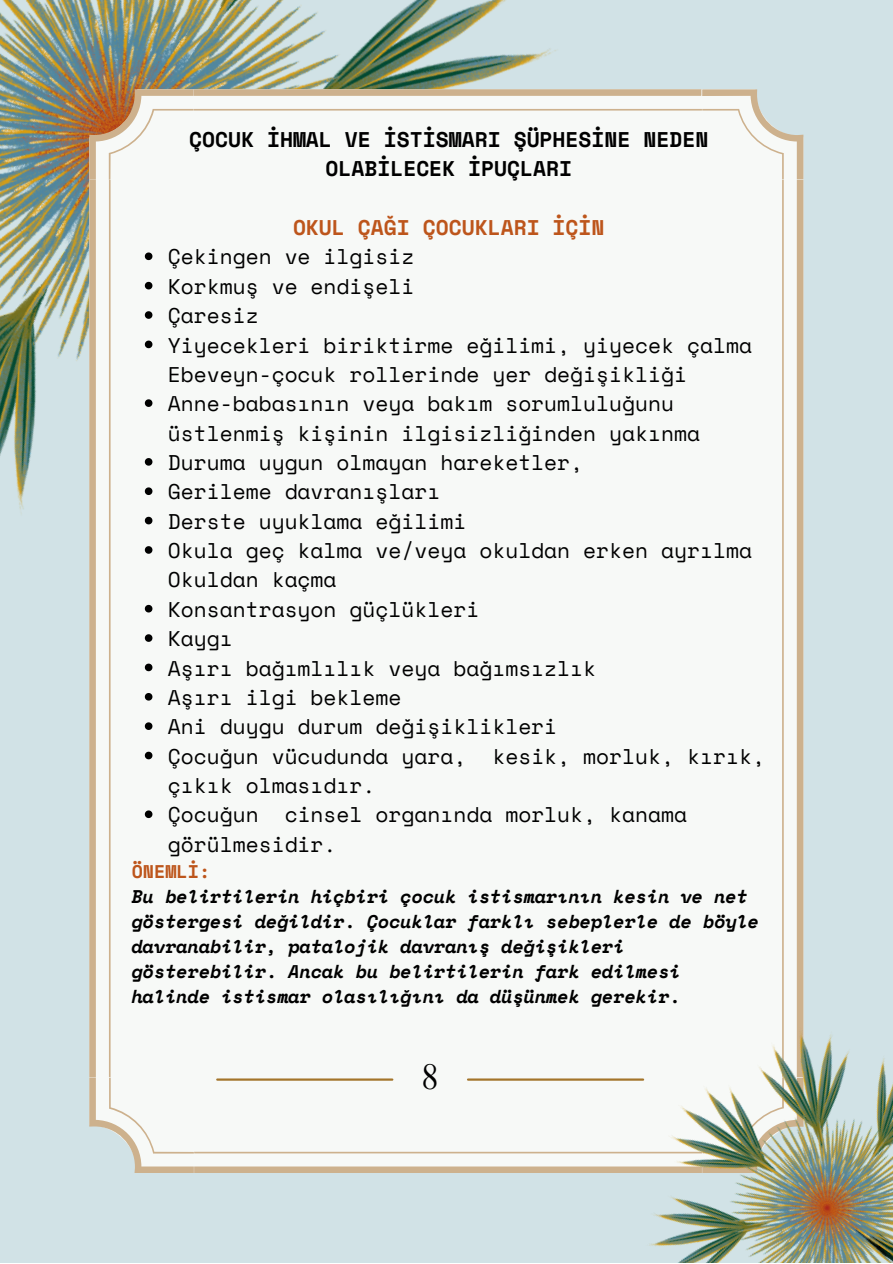
<style>
.page{position:relative;width:893px;height:1264px;background:#fff}
.page>*{position:absolute;margin:0;border:0;box-sizing:border-box;transform-origin:0 0}
.t1{font:37.35px "Cardo";color:#000}
.t2{font:21.15px/29.4px "Space Mono";color:#000}
.t3{font:700 21.15px/29.4px "Space Mono";color:#000;text-align:center}
.t4{font:700 21.15px "Space Mono";color:#bd551b}
.t5{font:italic 700 18.3px/25px "Space Mono";color:#000}
.t6{font:700 18.3px "Space Mono";color:#bd551b}
</style>
<div class="page">
<div style="left:0;top:0;width:892px;height:1262px;background:#d1e2e6"></div>
<img style="left:0;top:0;width:804px;height:937px">
<div style="left:89px;top:89px;width:714px;height:1084px;background:#f7f9f7"></div>
<hr style="left:217px;top:1078px;width:175px;height:2px;background:#a4752b">
<hr style="left:468px;top:1078px;width:175px;height:2px;background:#a4752b">
<svg style="left:145px;top:252px;width:7px;height:8px"></svg>
<svg style="left:145px;top:282px;width:7px;height:7px"></svg>
<svg style="left:145px;top:311px;width:7px;height:8px"></svg>
<svg style="left:145px;top:340px;width:7px;height:8px"></svg>
<svg style="left:145px;top:399px;width:7px;height:8px"></svg>
<svg style="left:145px;top:458px;width:7px;height:7px"></svg>
<svg style="left:145px;top:487px;width:7px;height:8px"></svg>
<svg style="left:145px;top:517px;width:7px;height:7px"></svg>
<svg style="left:145px;top:546px;width:7px;height:7px"></svg>
<svg style="left:145px;top:605px;width:7px;height:7px"></svg>
<svg style="left:145px;top:634px;width:7px;height:8px"></svg>
<svg style="left:145px;top:663px;width:7px;height:8px"></svg>
<svg style="left:145px;top:693px;width:7px;height:7px"></svg>
<svg style="left:145px;top:722px;width:7px;height:8px"></svg>
<svg style="left:145px;top:751px;width:7px;height:8px"></svg>
<svg style="left:145px;top:810px;width:7px;height:8px"></svg>
<img style="left:570px;top:949px;width:322px;height:313px">
<p class="t3" style="left:189px;top:124px;width:520px">ÇOCUK İHMAL VE İSTİSMARI ŞÜPHESİNE NEDEN<br>OLABİLECEK İPUÇLARI</p>
<p class="t4" style="left:293px;top:211px;width:313px">OKUL ÇAĞI ÇOCUKLARI İÇİN</p>
<p class="t2" style="left:168px;top:242px;width:248px">Çekingen ve ilgisiz</p>
<p class="t2" style="left:168px;top:271px;width:248px">Korkmuş ve endişeli</p>
<p class="t2" style="left:168px;top:300px;width:92px">Çaresiz</p>
<p class="t2" style="left:168px;top:330px;width:585px">Yiyecekleri biriktirme eğilimi, yiyecek çalma<br>Ebeveyn-çocuk rollerinde yer değişikliği</p>
<p class="t2" style="left:168px;top:388px;width:533px">Anne-babasının veya bakım sorumluluğunu üstlenmiş kişinin ilgisizliğinden yakınma</p>
<p class="t2" style="left:168px;top:447px;width:417px">Duruma uygun olmayan hareketler,</p>
<p class="t2" style="left:168px;top:476px;width:274px">Gerileme davranışları</p>
<p class="t2" style="left:168px;top:506px;width:300px">Derste uyuklama eğilimi</p>
<p class="t2" style="left:168px;top:535px;width:585px">Okula geç kalma ve/veya okuldan erken ayrılma<br>Okuldan kaçma</p>
<p class="t2" style="left:168px;top:594px;width:313px">Konsantrasyon güçlükleri</p>
<p class="t2" style="left:168px;top:623px;width:66px">Kaygı</p>
<p class="t2" style="left:168px;top:653px;width:430px">Aşırı bağımlılık veya bağımsızlık</p>
<p class="t2" style="left:168px;top:682px;width:235px">Aşırı ilgi bekleme</p>
<p class="t2" style="left:168px;top:711px;width:391px">Ani duygu durum değişiklikleri</p>
<p class="t2" style="left:168px;top:741px;width:598px">Çocuğun vücudunda yara, kesik, morluk, kırık, çıkık olmasıdır.</p>
<p class="t2" style="left:168px;top:799px;width:520px">Çocuğun cinsel organında morluk, kanama görülmesidir.</p>
<p class="t6" style="left:132px;top:857px;width:80px">ÖNEMLİ:</p>
<p class="t5" style="left:132px;top:883px;width:628px">Bu belirtilerin hiçbiri çocuk istismarının kesin ve net göstergesi değildir. Çocuklar farklı sebeplerle de böyle davranabilir, patalojik davranış değişikleri gösterebilir. Ancak bu belirtilerin fark edilmesi halinde istismar olasılığını da düşünmek gerekir.</p>
<p class="t1" style="left:420px;top:1052px;width:21px">8</p>
</div>
